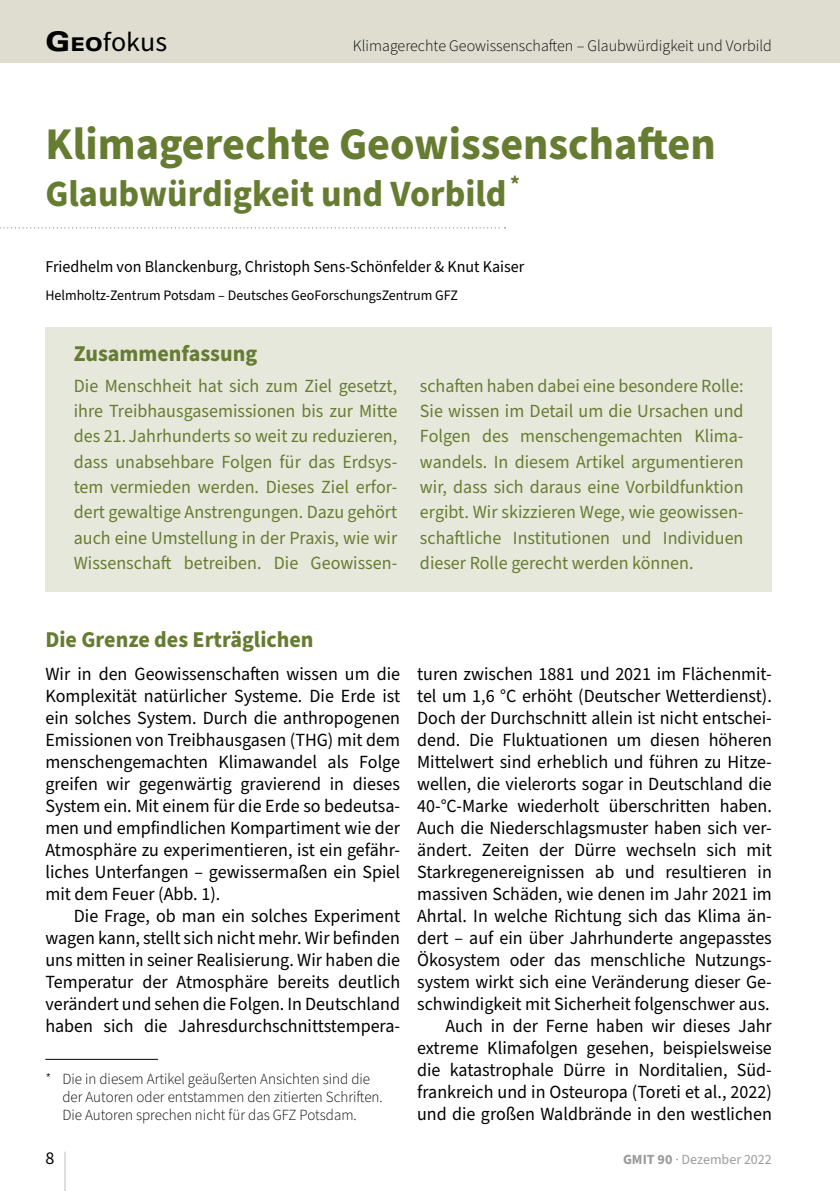
<style>
.page{position:relative;width:840px;height:1191px;background:#fff}
.page>*{position:absolute;margin:0;border:0;box-sizing:border-box;transform-origin:0 0}
.t1{font:300 63px "Source Sans Pro";color:#9c9c9d;scale:.29 1}
.t2{font:700 45.4px "Source Sans Pro";color:#667c31}
.t3{font:700 37px "Source Sans Pro";color:#667c31}
.t4{font:700 22.6px "Source Sans Pro";color:#667c31}
.t5{font:900 expanded 19px "Univers";color:#000;scale:.96 1}
.t6{font:18.6px/22px "Source Sans Pro";color:#000;text-align:justify}
.t7{font:18.6px/25.4px "Source Sans Pro";color:#667c31;text-align:justify}
.t8{font:18px "Source Sans Pro";color:#000}
.t9{font:16.4px "Source Sans Pro";color:#000}
.t10{font:300 16px "Source Sans Pro";color:#000}
.t11{font:300 15.4px/18px "Source Sans Pro";color:#000}
.t12{font:14.4px "Source Sans Pro";color:#000}
.t13{font:14px "Source Sans Pro";color:#9c9c9d}
.s1{font-size:27px}
.s2{font-family:"Source Sans Pro";font-weight:400;font-stretch:normal;font-size:26.6px}
.s3{font-family:"Source Sans Pro";font-weight:400;font-stretch:normal;font-size:28px}
.s4{font-family:"Source Sans Pro";font-weight:400;font-stretch:normal;font-size:27.2px}
.s5{font-family:"Source Sans Pro";font-weight:400;font-stretch:normal;font-size:27.4px}
.s6{font-weight:700}
</style>
<div class="page">
<div style="left:0;top:0;width:839px;height:62px;background:#dfddd0"></div>
<div style="left:45px;top:327px;width:726px;height:264px;background:#e6e8dc"></div>
<svg style="left:0;top:227px;width:505px;height:1px"></svg>
<hr style="left:45px;top:1058px;width:113px;height:1px;background:#000">
<p class="t5" style="left:45px;top:33px;width:128px"><span class="s1">G</span>eo<span class="s2">f</span><span class="s3">o</span><span class="s4">k</span><span class="s5">u</span><span class="s3">s</span></p>
<p class="t10" style="left:352px;top:35px;width:420px">Klimagerechte Geowissenschaften – Glaubwürdigkeit und Vorbild</p>
<h2 class="t2" style="left:45px;top:113px;width:671px">Klimagerechte Geowissenschaften</h2>
<h3 class="t3" style="left:45px;top:169px;width:476px">Glaubwürdigkeit und Vorbild <sup>*</sup></h3>
<p class="t9" style="left:45px;top:256px;width:480px">Friedhelm von Blanckenburg, Christoph Sens-Schönfelder &amp; Knut Kaiser</p>
<p class="t12" style="left:45px;top:286px;width:414px">Helmholtz-Zentrum Potsdam – Deutsches GeoForschungsZentrum GFZ</p>
<p class="t4" style="left:74px;top:338px;width:185px">Zusammenfassung</p>
<p class="t7" style="left:74px;top:373px;width:325px">Die Menschheit hat sich zum Ziel gesetzt, ihre Treibhausgasemissionen bis zur Mitte des 21. Jahrhunderts so weit zu reduzieren, dass unabsehbare Folgen für das Erdsys&shy;tem vermieden werden. Dieses Ziel erfor&shy;dert gewaltige Anstrengungen. Dazu gehört auch eine Umstellung in der Praxis, wie wir Wissenschaft betreiben. Die Geowissen-</p>
<p class="t7" style="left:420px;top:373px;width:325px">schaften haben dabei eine besondere Rolle:<br>Sie wissen im Detail um die Ursachen und Folgen des menschengemachten Klima&shy;wandels. In diesem Artikel argumentieren wir, dass sich daraus eine Vorbildfunktion ergibt. Wir skizzieren Wege, wie geowissen&shy;schaftliche Institutionen und Individuen dieser Rolle gerecht werden können.</p>
<p class="t4" style="left:45px;top:624px;width:269px">Die Grenze des Erträglichen</p>
<p class="t6" style="left:45px;top:663px;width:356px">Wir in den Geowissenschaften wissen um die Komplexität natürlicher Systeme. Die Erde ist ein solches System. Durch die anthropogenen Emissionen von Treibhausgasen (THG) mit dem menschengemachten Klimawandel als Folge greifen wir gegenwärtig gravierend in dieses System ein. Mit einem für die Erde so bedeutsa&shy;men und empfindlichen Kompartiment wie der Atmosphäre zu experimentieren, ist ein gefähr&shy;liches Unterfangen – gewissermaßen ein Spiel mit dem Feuer (Abb. 1).</p>
<p class="t6" style="left:45px;top:905px;width:356px;text-indent:28px">Die Frage, ob man ein solches Experiment wagen kann, stellt sich nicht mehr. Wir befinden uns mitten in seiner Realisierung. Wir haben die Temperatur der Atmosphäre bereits deutlich verändert und sehen die Folgen. In Deutschland haben sich die Jahresdurchschnittstempera-</p>
<p class="t11" style="left:62px;top:1070px;width:322px;text-indent:-17px">* Die in diesem Artikel geäußerten Ansichten sind die der Autoren oder entstammen den zitierten Schriften.<br>Die Autoren sprechen nicht für das GFZ Potsdam.</p>
<p class="t6" style="left:417px;top:663px;width:356px;text-align:right">turen zwischen 1881 und 2021 im Flächenmit&shy;tel um 1,6 °C erhöht (Deutscher Wetterdienst).<br>Doch der Durchschnitt allein ist nicht entschei&shy;dend. Die Fluktuationen um diesen höheren Mittelwert sind erheblich und führen zu Hitze&shy;wellen, die vielerorts sogar in Deutschland die 40-°C-Marke wiederholt überschritten haben.<br>Auch die Niederschlagsmuster haben sich ver&shy;ändert. Zeiten der Dürre wechseln sich mit Starkregenereignissen ab und resultieren in massiven Schäden, wie denen im Jahr 2021 im Ahrtal. In welche Richtung sich das Klima än&shy;dert – auf ein über Jahrhunderte angepasstes Ökosystem oder das menschliche Nutzungs&shy;system wirkt sich eine Veränderung dieser Ge&shy;schwindigkeit mit Sicherheit folgenschwer aus.<br>Auch in der Ferne haben wir dieses Jahr extreme Klimafolgen gesehen, beispielsweise die katastrophale Dürre in Norditalien, Süd&shy;frankreich und in Osteuropa (Toreti et al., 2022) und die großen Waldbrände in den westlichen</p>
<h1 class="t1" style="left:63px;top:1136px;width:15px">|</h1>
<p class="t8" style="left:45px;top:1145px;width:10px">8</p>
<p class="t13" style="left:622px;top:1149px;width:150px"><span class="s6">GMIT 90</span> · Dezember 2022</p>
</div>
